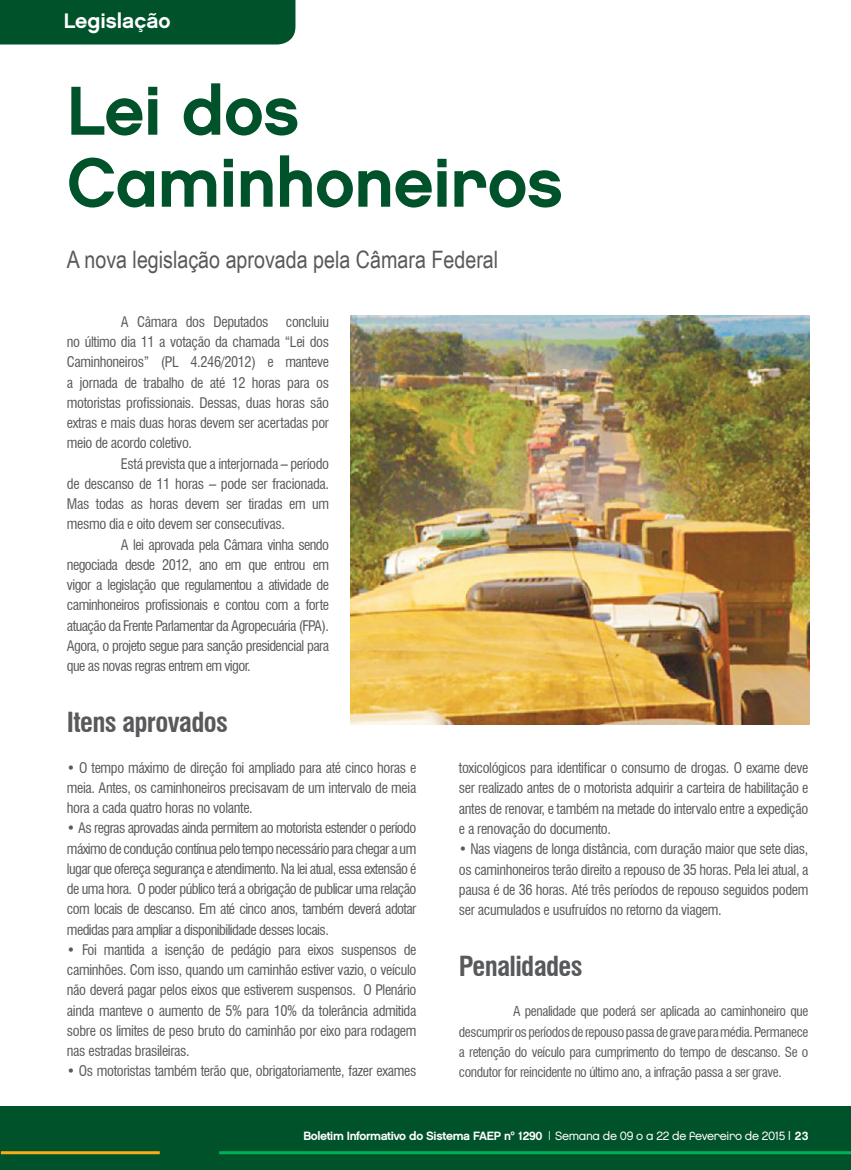
<style>
.page{position:relative;width:851px;height:1170px;background:#fff}
.page>*{position:absolute;margin:0;border:0;box-sizing:border-box;transform-origin:0 0}
.t1{font:69px/72px "Chalet New York Nineteen Eighty";letter-spacing:-.01em;color:#00522a}
.t2{font:700 condensed 27px "Swiss 721 BT";letter-spacing:-.025em;color:#58595b}
.t3{font:24px "Arial Narrow";color:#58595b}
.t4{font:21px "Chalet New York Nineteen Sixty";color:#fff}
.t5{font:condensed 14.25px/20.2px "Swiss 721 BT";letter-spacing:-.025em;color:#58595b;text-align:justify}
.t6{font:condensed 13.5px/20.2px "Swiss 721 BT";letter-spacing:-.03em;color:#58595b;text-align:justify}
.t7{font:12px "Chalet New York Nineteen Sixty";letter-spacing:-.03em;color:#fff}
.s1{font-family:"Chalet London Nineteen Eighty"}
</style>
<div class="page">
<div style="left:0;top:1106px;width:850px;height:63px;background:#00522a"></div>
<hr style="left:1px;top:1151px;width:159px;height:3px;background:#fbac18">
<hr style="left:219px;top:1151px;width:631px;height:3px;background:#00b055">
<div style="left:0;top:0;width:295px;height:44px;background:#00522a"></div>
<img style="left:350px;top:316px;width:458px;height:409px">
<h3 class="t4" style="left:64px;top:8px;width:108px">Legislação</h3>
<h1 class="t1" style="left:67px;top:74px;width:497px">Lei dos<br>Caminhoneiros</h1>
<h3 class="t3" style="left:67px;top:241px;width:433px">A nova legislação aprovada pela Câmara Federal</h3>
<p class="t5" style="left:67px;top:311px;width:263px;text-indent:54px">A Câmara dos Deputados concluiu no último dia 11 a votação da chamada “Lei dos Caminhoneiros” (PL 4.246/2012) e manteve a jornada de trabalho de até 12 horas para os motoristas profissionais. Dessas, duas horas são extras e mais duas horas devem ser acertadas por meio de acordo coletivo.</p>
<p class="t5" style="left:67px;top:453px;width:263px;text-indent:54px">Está prevista que a interjornada – período de descanso de 11 horas – pode ser fracionada.<br>Mas todas as horas devem ser tiradas em um mesmo dia e oito devem ser consecutivas.</p>
<p class="t5" style="left:67px;top:534px;width:263px;text-indent:54px">A lei aprovada pela Câmara vinha sendo negociada desde 2012, ano em que entrou em vigor a legislação que regulamentou a atividade de caminhoneiros profissionais e contou com a forte atuação da Frente Parlamentar da Agropecuária (FPA).<br>Agora, o projeto segue para sanção presidencial para que as novas regras entrem em vigor.</p>
<h2 class="t2" style="left:67px;top:706px;width:162px">Itens aprovados</h2>
<p class="t5" style="left:67px;top:757px;width:351px">• O tempo máximo de direção foi ampliado para até cinco horas e meia. Antes, os caminhoneiros precisavam de um intervalo de meia hora a cada quatro horas no volante.</p>
<p class="t5" style="left:67px;top:818px;width:351px">• As regras aprovadas ainda permitem ao motorista estender o período máximo de condução contínua pelo tempo necessário para chegar a um lugar que ofereça segurança e atendimento. Na lei atual, essa extensão é de uma hora. O poder público terá a obrigação de publicar uma relação com locais de descanso. Em até cinco anos, também deverá adotar medidas para ampliar a disponibilidade desses locais.</p>
<p class="t5" style="left:67px;top:939px;width:351px">• Foi mantida a isenção de pedágio para eixos suspensos de caminhões. Com isso, quando um caminhão estiver vazio, o veículo não deverá pagar pelos eixos que estiverem suspensos. O Plenário ainda manteve o aumento de 5% para 10% da tolerância admitida sobre os limites de peso bruto do caminhão por eixo para rodagem nas estradas brasileiras.</p>
<p class="t5" style="left:67px;top:1061px;width:351px">• Os motoristas também terão que, obrigatoriamente, fazer exames</p>
<p class="t5" style="left:459px;top:757px;width:351px">toxicológicos para identificar o consumo de drogas. O exame deve ser realizado antes de o motorista adquirir a carteira de habilitação e antes de renovar, e também na metade do intervalo entre a expedição e a renovação do documento.</p>
<p class="t5" style="left:459px;top:838px;width:351px">• Nas viagens de longa distância, com duração maior que sete dias, os caminhoneiros terão direito a repouso de 35 horas. Pela lei atual, a pausa é de 36 horas. Até três períodos de repouso seguidos podem ser acumulados e usufruídos no retorno da viagem.</p>
<h2 class="t2" style="left:459px;top:949px;width:125px">Penalidades</h2>
<p class="t6" style="left:459px;top:1001px;width:351px;text-indent:54px">A penalidade que poderá ser aplicada ao caminhoneiro que descumprir os períodos de repouso passa de grave para média. Permanece a retenção do veículo para cumprimento do tempo de descanso. Se o condutor for reincidente no último ano, a infração passa a ser grave.</p>
<p class="t7" style="left:303px;top:1128px;width:506px">Boletim Informativo do Sistema FAEP nº 1290 | <span class="s1">Semana de 09 o a 22 de fevereiro de 2015 |</span> 23</p>
</div>
